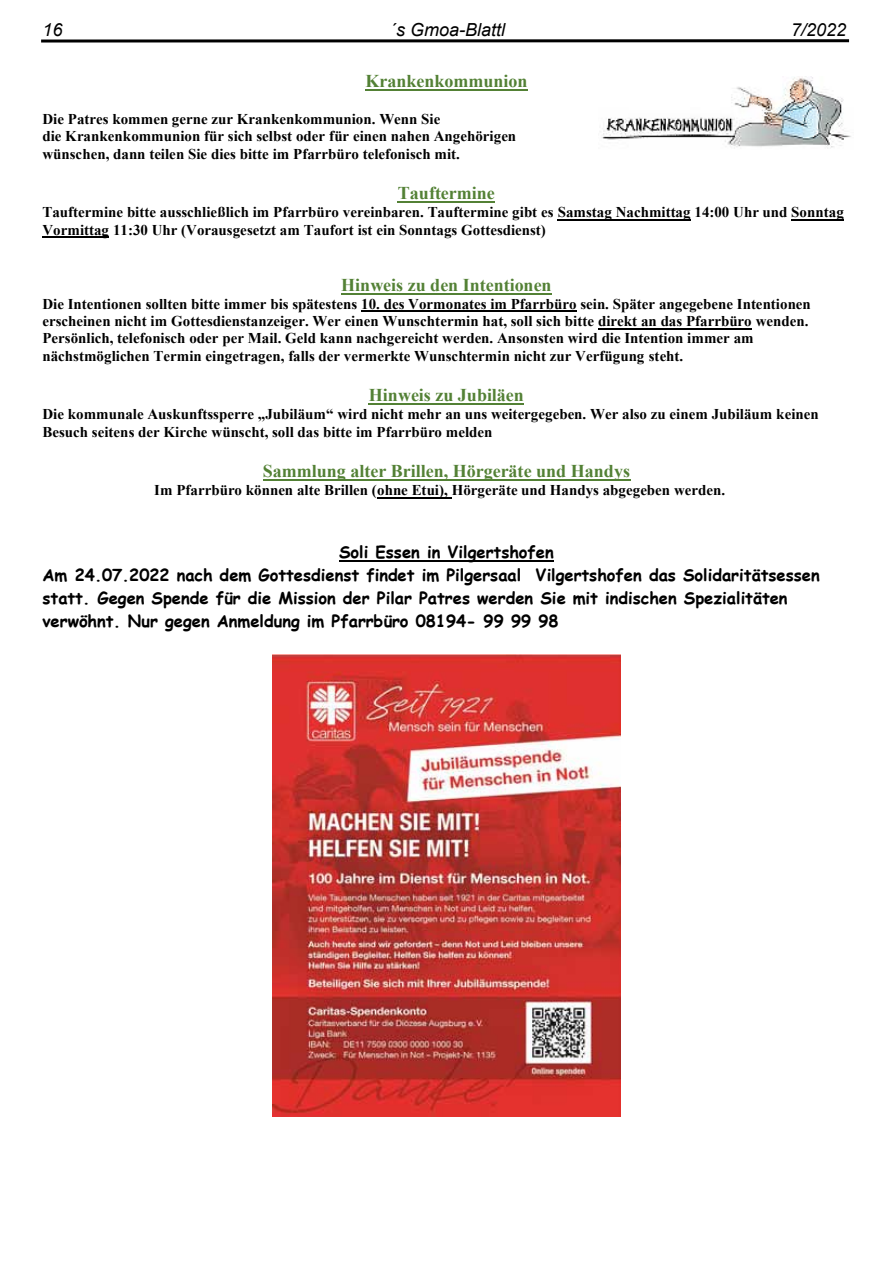
<style>
.page{position:relative;width:893px;height:1263px;background:#fff}
.page>*{position:absolute;margin:0;border:0;box-sizing:border-box;transform-origin:0 0}
.t1{font:700 18px "Times New Roman";color:#538135}
.t2{font:italic 18px "Arial";color:#000}
.t3{font:700 16.5px/23.1px "Comic Sans MS";color:#000}
.t4{font:700 15px/17.2px "Times New Roman";color:#000}
</style>
<div class="page">
<svg style="left:41px;top:39px;width:808px;height:4px;background:#3f3f3f"></svg>
<hr style="left:365px;top:89px;width:163px;height:2px;background:#538135">
<hr style="left:398px;top:201px;width:97px;height:2px;background:#538135">
<hr style="left:558px;top:219px;width:133px;height:2px;background:#000">
<hr style="left:791px;top:219px;width:53px;height:2px;background:#000">
<hr style="left:42px;top:236px;width:67px;height:2px;background:#000">
<hr style="left:341px;top:293px;width:211px;height:2px;background:#538135">
<hr style="left:361px;top:311px;width:216px;height:1px;background:#000">
<hr style="left:598px;top:328px;width:154px;height:1px;background:#000">
<hr style="left:369px;top:403px;width:155px;height:2px;background:#538135">
<hr style="left:263px;top:479px;width:367px;height:2px;background:#538135">
<hr style="left:377px;top:497px;width:75px;height:1px;background:#000">
<hr style="left:339px;top:560px;width:215px;height:1px;background:#000">
<img style="left:273px;top:655px;width:347px;height:462px">
<img style="left:601px;top:77px;width:250px;height:72px">
<p class="t2" style="left:43px;top:18px;width:22px">16</p>
<p class="t2" style="left:390px;top:18px;width:117px">´s Gmoa-Blattl</p>
<p class="t2" style="left:791px;top:18px;width:57px">7/2022</p>
<p class="t1" style="left:365px;top:68px;width:163px">Krankenkommunion</p>
<p class="t4" style="left:42px;top:110px;width:475px">Die Patres kommen gerne zur Krankenkommunion. Wenn Sie<br>die Krankenkommunion für sich selbst oder für einen nahen Angehörigen wünschen, dann teilen Sie dies bitte im Pfarrbüro telefonisch mit.</p>
<p class="t1" style="left:398px;top:180px;width:99px">Tauftermine</p>
<p class="t4" style="left:42px;top:203px;width:803px">Tauftermine bitte ausschließlich im Pfarrbüro vereinbaren. Tauftermine gibt es Samstag Nachmittag 14:00 Uhr und Sonntag<br>Vormittag 11:30 Uhr (Vorausgesetzt am Taufort ist ein Sonntags Gottesdienst)</p>
<p class="t1" style="left:341px;top:272px;width:212px">Hinweis zu den Intentionen</p>
<p class="t4" style="left:42px;top:295px;width:770px">Die Intentionen sollten bitte immer bis spätestens 10. des Vormonates im Pfarrbüro sein. Später angegebene Intentionen erscheinen nicht im Gottesdienstanzeiger. Wer einen Wunschtermin hat, soll sich bitte direkt an das Pfarrbüro wenden.<br>Persönlich, telefonisch oder per Mail. Geld kann nachgereicht werden. Ansonsten wird die Intention immer am nächstmöglichen Termin eingetragen, falls der vermerkte Wunschtermin nicht zur Verfügung steht.</p>
<p class="t1" style="left:369px;top:382px;width:157px">Hinweis zu Jubiläen</p>
<p class="t4" style="left:42px;top:405px;width:778px">Die kommunale Auskunftssperre „Jubiläum“ wird nicht mehr an uns weitergegeben. Wer also zu einem Jubiläum keinen<br>Besuch seitens der Kirche wünscht, soll das bitte im Pfarrbüro melden</p>
<p class="t1" style="left:263px;top:458px;width:369px">Sammlung alter Brillen, Hörgeräte und Handys</p>
<p class="t4" style="left:154px;top:481px;width:572px">Im Pfarrbüro können alte Brillen (ohne Etui), Hörgeräte und Handys abgegeben werden.</p>
<p class="t3" style="left:42px;top:540px;width:779px;text-indent:297px">Soli Essen in Vilgertshofen<br>Am 24.07.2022 nach dem Gottesdienst findet im Pilgersaal Vilgertshofen das Solidaritätsessen statt. Gegen Spende für die Mission der Pilar Patres werden Sie mit indischen Spezialitäten verwöhnt. Nur gegen Anmeldung im Pfarrbüro 08194- 99 99 98</p>
</div>
